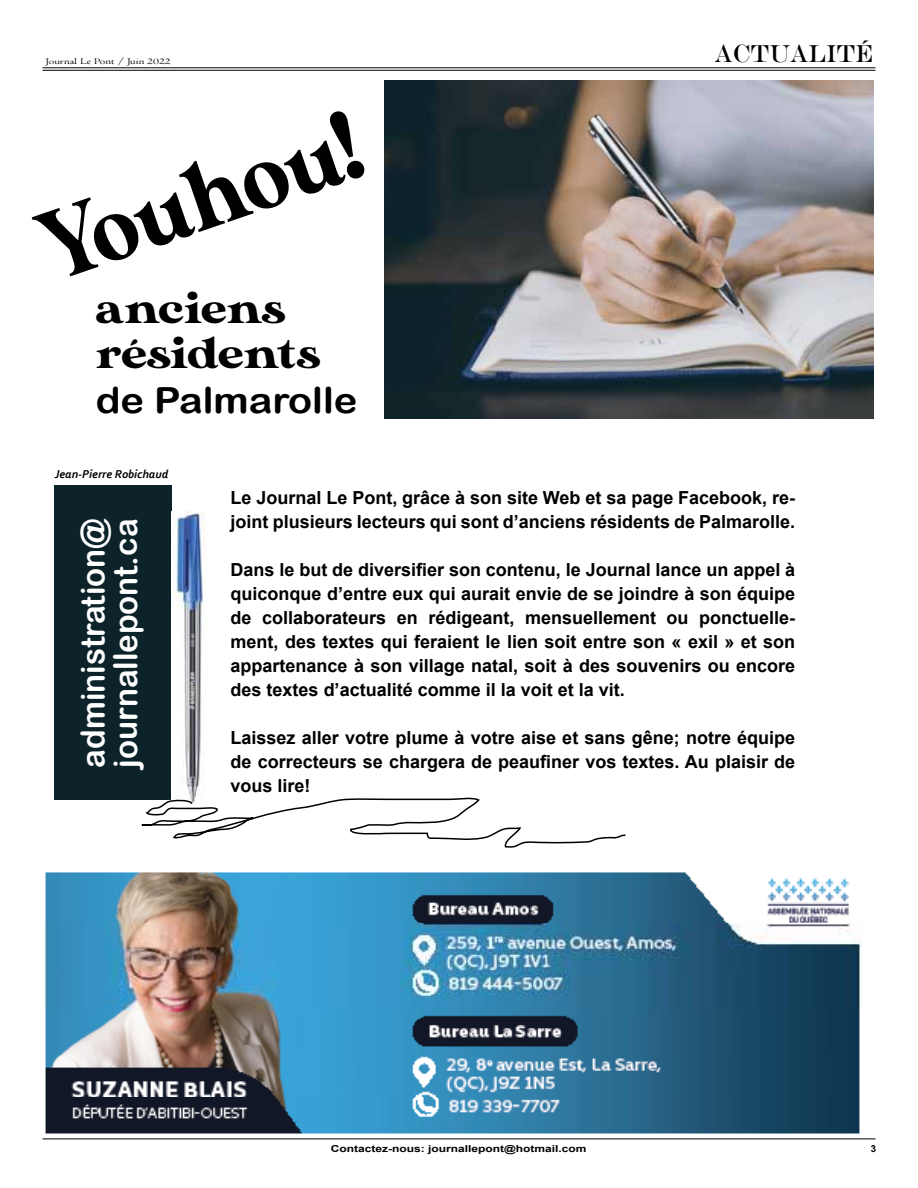
<style>
.page{position:relative;width:918px;height:1188px;background:#fff}
.page>*{position:absolute;margin:0;border:0;box-sizing:border-box;transform-origin:0 0}
.t1{font:97.65px "MADE Sunflower";color:#000;scale:.86 1}
.t2{font:45px/45px "MADE Sunflower";color:#000;scale:1.11 1}
.t3{font:36px "Arial Rounded MT Bold";color:#000;scale:1.11 1}
.t4{font:32.7px/32.7px "Arial Rounded MT Bold";color:#fff;scale:.96 1}
.t5{font:25.05px "Engravers";color:#000;scale:.84 1}
.t6{font:700 18px/24px "Arial";color:#000;text-align:justify}
.t7{font:italic 700 12px "Corbel";color:#000}
.t8{font:700 9.6px "Arial";color:#000;scale:1.25 1}
.t9{font:700 9.6px "Arial";color:#000}
.t10{font:9px "Centaur";color:#000;scale:1.33 1}
</style>
<div class="page">
<hr style="left:43px;top:1138px;width:832px;height:1px;background:#000">
<img style="left:44px;top:872px;width:819px;height:262px">
<hr style="left:43px;top:68px;width:832px;height:1px;background:#000">
<hr style="left:43px;top:70px;width:832px;height:1px;background:#000">
<img style="left:385px;top:80px;width:488px;height:338px">
<div style="left:55px;top:485px;width:117px;height:315px;background:#0c2329"></div>
<img style="left:172px;top:512px;width:33px;height:285px">
<svg style="left:141px;top:797px;width:485px;height:51px"></svg>
<p class="t10" style="left:46px;top:56px;width:96px">Journal Le Pont / Juin 2022</p>
<h1 class="t1" style="left:24px;top:199px;width:389px;rotate:-19deg">Youhou!</h1>
<h2 class="t2" style="left:96px;top:288px;width:204px">anciens résidents</h2>
<h3 class="t3" style="left:96px;top:378px;width:237px">de Palmarolle</h3>
<p class="t7" style="left:55px;top:466px;width:115px">Jean-Pierre Robichaud</p>
<h3 class="t5" style="left:714px;top:39px;width:190px">ACTUALITÉ</h3>
<h3 class="t4" style="left:76px;top:768px;width:261px;rotate:-90deg">administration@ journallepont.ca</h3>
<p class="t6" style="left:231px;top:485px;width:566px">Le Journal Le Pont, grâce à son site Web et sa page Facebook, re&shy;joint plusieurs lecteurs qui sont d’anciens résidents de Palmarolle.</p>
<p class="t6" style="left:231px;top:557px;width:566px">Dans le but de diversifier son contenu, le Journal lance un appel à quiconque d’entre eux qui aurait envie de se joindre à son équipe de collaborateurs en rédigeant, mensuellement ou ponctuelle&shy;ment, des textes qui feraient le lien soit entre son « exil » et son appartenance à son village natal, soit à des souvenirs ou encore des textes d’actualité comme il la voit et la vit.</p>
<p class="t6" style="left:231px;top:725px;width:566px">Laissez aller votre plume à votre aise et sans gêne; notre équipe de correcteurs se chargera de peaufiner vos textes. Au plaisir de vous lire!</p>
<p class="t8" style="left:331px;top:1142px;width:206px">Contactez-nous: journallepont@hotmail.com</p>
<p class="t9" style="left:871px;top:1142px;width:7px">3</p>
</div>
